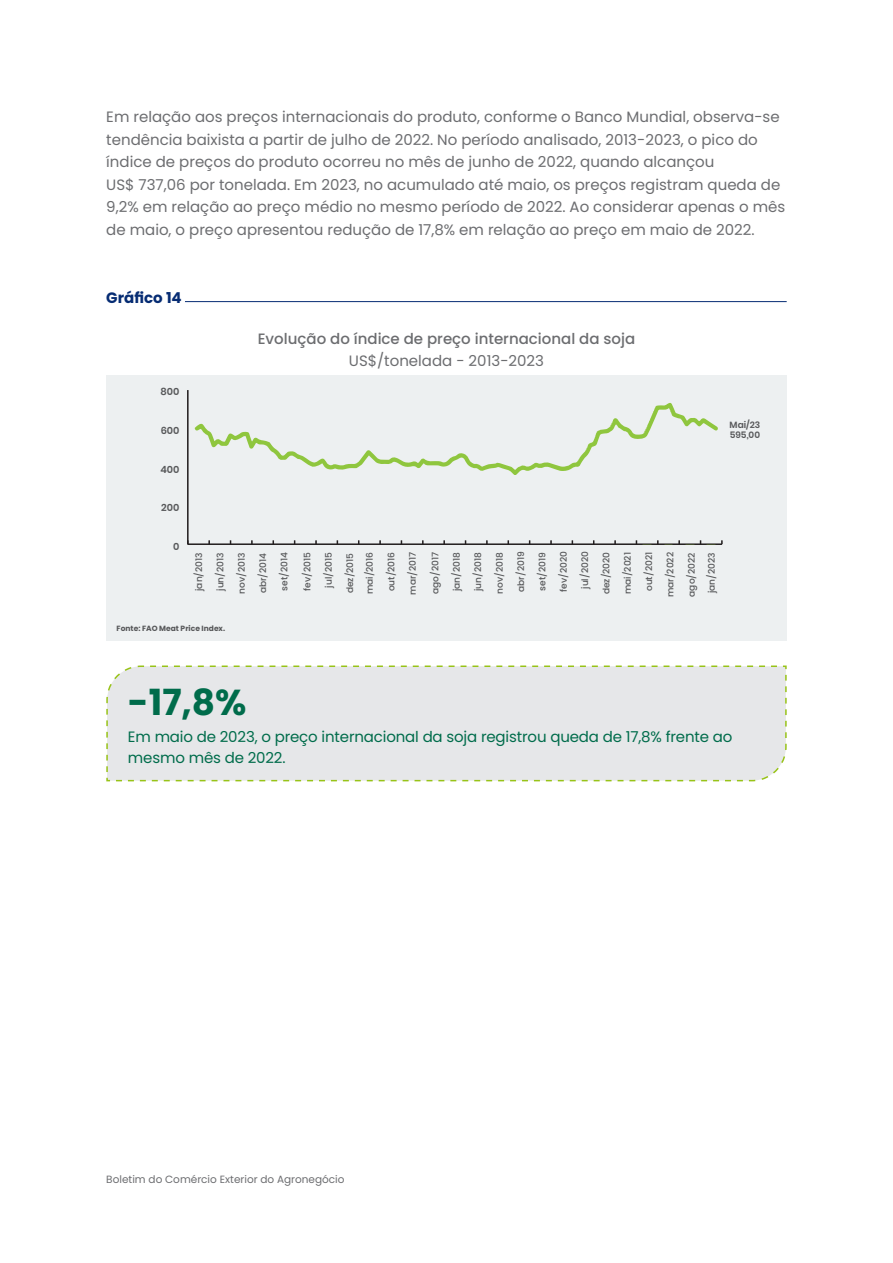
<style>
.page{position:relative;width:893px;height:1263px;background:#fff}
.page>*{position:absolute;margin:0;border:0;box-sizing:border-box;transform-origin:0 0}
.Titulo{font:700 36px "Poppins";color:#006c4b}
.texto{font:15px/22.5px "Poppins";color:#6c6d70}
.texto-2{font:15px/21px "Poppins";letter-spacing:-.01em;color:#006c4b}
.texto-3{font:500 15px "Poppins";color:#6c6d70}
.texto-4{font:700 15px "Poppins";color:#062c73}
.t1{font:10.5px "Poppins";color:#6c6d70}
.t2{font:600 9.9px "Poppins";color:#57585a}
.t3{font:500 9px "Poppins";color:#57585a}
.t4{font:600 9px/10.8px "Poppins";color:#57585a}
.t5{font:700 7.5px "Poppins";color:#57585a}
</style>
<div class="page">
<hr style="left:185px;top:301px;width:602px;height:1px;background:#062c73">
<div style="left:106px;top:375px;width:681px;height:266px;background:#edf0f1"></div>
<hr style="left:188px;top:543px;width:534px;height:2px;background:#231f20">
<hr style="left:187px;top:390px;width:2px;height:154px;background:#231f20">
<svg style="left:195px;top:403px;width:523px;height:72px"></svg>
<div style="left:106px;top:665px;width:681px;height:117px;background:#e6e7e9"></div>
<p class="texto" style="left:106px;top:106px;width:680px">Em relação aos preços internacionais do produto, conforme o Banco Mundial, observa-se tendência baixista a partir de julho de 2022. No período analisado, 2013-2023, o pico do índice de preços do produto ocorreu no mês de junho de 2022, quando alcançou<br>US$ 737,06 por tonelada. Em 2023, no acumulado até maio, os preços registram queda de 9,2% em relação ao preço médio no mesmo período de 2022. Ao considerar apenas o mês de maio, o preço apresentou redução de 17,8% em relação ao preço em maio de 2022.</p>
<p class="texto-4" style="left:106px;top:289px;width:77px">Gráfico 14</p>
<p class="t2" style="left:161px;top:386px;width:20px">800</p>
<p class="t2" style="left:161px;top:425px;width:20px">600</p>
<p class="t2" style="left:160px;top:463px;width:21px">400</p>
<p class="t2" style="left:161px;top:502px;width:20px">200</p>
<p class="texto-3" style="left:258px;top:330px;width:379px">Evolução do índice de preço internacional da soja</p>
<p class="texto" style="left:349px;top:350px;width:197px">US$/tonelada - 2013-2023</p>
<p class="t2" style="left:173px;top:540px;width:8px">0</p>
<p class="t3" style="left:194px;top:591px;width:40px;rotate:-90deg">jan/2013</p>
<p class="t3" style="left:215px;top:591px;width:40px;rotate:-90deg">jun/2013</p>
<p class="t3" style="left:236px;top:594px;width:43px;rotate:-90deg">nov/2013</p>
<p class="t3" style="left:258px;top:593px;width:42px;rotate:-90deg">abr/2014</p>
<p class="t3" style="left:279px;top:591px;width:40px;rotate:-90deg">set/2014</p>
<p class="t3" style="left:302px;top:591px;width:40px;rotate:-90deg">fev/2015</p>
<p class="t3" style="left:323px;top:588px;width:37px;rotate:-90deg">jul/2015</p>
<p class="t3" style="left:345px;top:593px;width:42px;rotate:-90deg">dez/2015</p>
<p class="t3" style="left:365px;top:594px;width:44px;rotate:-90deg">mai/2016</p>
<p class="t3" style="left:386px;top:591px;width:41px;rotate:-90deg">out/2016</p>
<p class="t3" style="left:407px;top:594px;width:44px;rotate:-90deg">mar/2017</p>
<p class="t3" style="left:430px;top:594px;width:43px;rotate:-90deg">ago/2017</p>
<p class="t3" style="left:452px;top:591px;width:40px;rotate:-90deg">jan/2018</p>
<p class="t3" style="left:473px;top:591px;width:40px;rotate:-90deg">jun/2018</p>
<p class="t3" style="left:494px;top:594px;width:43px;rotate:-90deg">nov/2018</p>
<p class="t3" style="left:516px;top:592px;width:42px;rotate:-90deg">abr/2019</p>
<p class="t3" style="left:537px;top:591px;width:40px;rotate:-90deg">set/2019</p>
<p class="t3" style="left:558px;top:592px;width:42px;rotate:-90deg">fev/2020</p>
<p class="t3" style="left:580px;top:589px;width:39px;rotate:-90deg">jul/2020</p>
<p class="t3" style="left:601px;top:594px;width:44px;rotate:-90deg">dez/2020</p>
<p class="t3" style="left:622px;top:594px;width:43px;rotate:-90deg">mai/2021</p>
<p class="t3" style="left:644px;top:591px;width:41px;rotate:-90deg">out/2021</p>
<p class="t3" style="left:665px;top:597px;width:47px;rotate:-90deg">mar/2022</p>
<p class="t3" style="left:687px;top:597px;width:46px;rotate:-90deg">ago/2022</p>
<p class="t3" style="left:706px;top:593px;width:42px;rotate:-90deg">jan/2023</p>
<p class="t5" style="left:117px;top:624px;width:110px">Fonte: FAO Meat Price Index.</p>
<p class="t4" style="left:730px;top:419px;width:32px">Mai/23<br>595,00</p>
<p class="Titulo" style="left:128px;top:681px;width:120px">-17,8%</p>
<p class="texto-2" style="left:128px;top:726px;width:606px">Em maio de 2023, o preço internacional da soja registrou queda de 17,8% frente ao mesmo mês de 2022.</p>
<p class="t1" style="left:106px;top:1173px;width:240px">Boletim do Comércio Exterior do Agronegócio</p>
</div>
